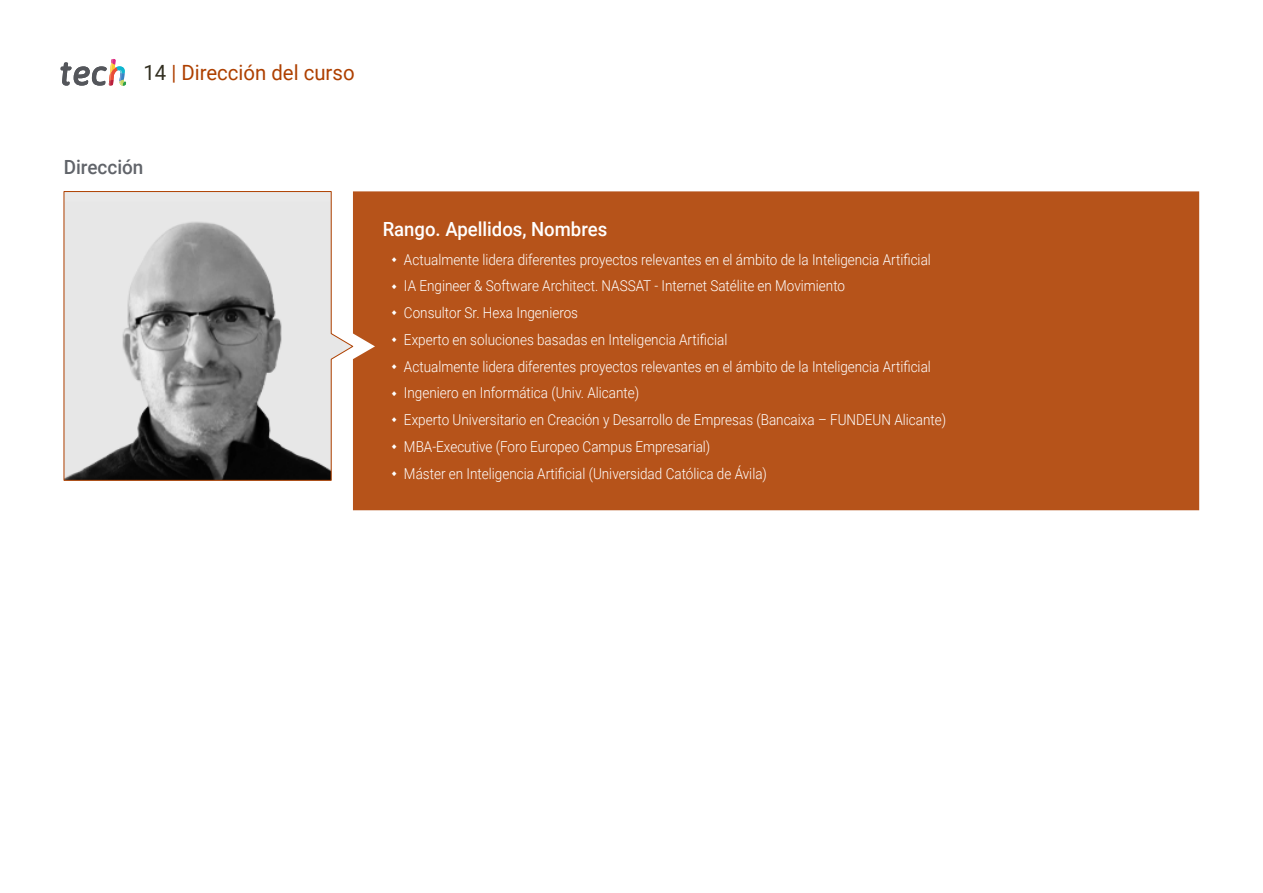
<style>
.page{position:relative;width:1263px;height:893px;background:#fff}
.page>*{position:absolute;margin:0;border:0;box-sizing:border-box;transform-origin:0 0}
.t1{font:21px "Roboto";color:#ae4000}
.t2{font:500 19.5px "Roboto";color:#fff;scale:.95 1}
.t3{font:500 19.5px "Roboto";color:#61646a}
.t4{font:300 15px/26.7px "Roboto";color:#fff;scale:.9 1}
.s1{color:#312e20}
</style>
<div class="page">
<div style="left:353px;top:191px;width:846px;height:319px;background:#b6531a"></div>
<svg style="left:64px;top:191px;width:289px;height:290px;background:#b5b4b3"></svg>
<svg style="left:61px;top:59px;width:65px;height:27px"></svg>
<svg style="left:392px;top:257px;width:5px;height:5px"></svg>
<svg style="left:392px;top:284px;width:5px;height:5px"></svg>
<svg style="left:392px;top:310px;width:5px;height:5px"></svg>
<svg style="left:392px;top:337px;width:5px;height:5px"></svg>
<svg style="left:392px;top:364px;width:5px;height:5px"></svg>
<svg style="left:392px;top:391px;width:5px;height:5px"></svg>
<svg style="left:392px;top:417px;width:5px;height:5px"></svg>
<svg style="left:392px;top:444px;width:5px;height:5px"></svg>
<svg style="left:392px;top:471px;width:5px;height:5px"></svg>
<h1 class="t1" style="left:144px;top:57px;width:213px"><span class="s1">14</span> | Dirección del curso</h1>
<h2 class="t3" style="left:64px;top:154px;width:81px">Dirección</h2>
<h2 class="t2" style="left:383px;top:215px;width:238px">Rango. Apellidos, Nombres</h2>
<p class="t4" style="left:404px;top:245px;width:604px">Actualmente lidera diferentes proyectos relevantes en el ámbito de la Inteligencia Artificial IA Engineer &amp; Software Architect. NASSAT - Internet Satélite en Movimiento<br>Consultor Sr. Hexa Ingenieros<br>Experto en soluciones basadas en Inteligencia Artificial<br>Actualmente lidera diferentes proyectos relevantes en el ámbito de la Inteligencia Artificial Ingeniero en Informática (Univ. Alicante)<br>Experto Universitario en Creación y Desarrollo de Empresas (Bancaixa – FUNDEUN Alicante)<br>MBA-Executive (Foro Europeo Campus Empresarial)<br>Máster en Inteligencia Artificial (Universidad Católica de Ávila)</p>
</div>
